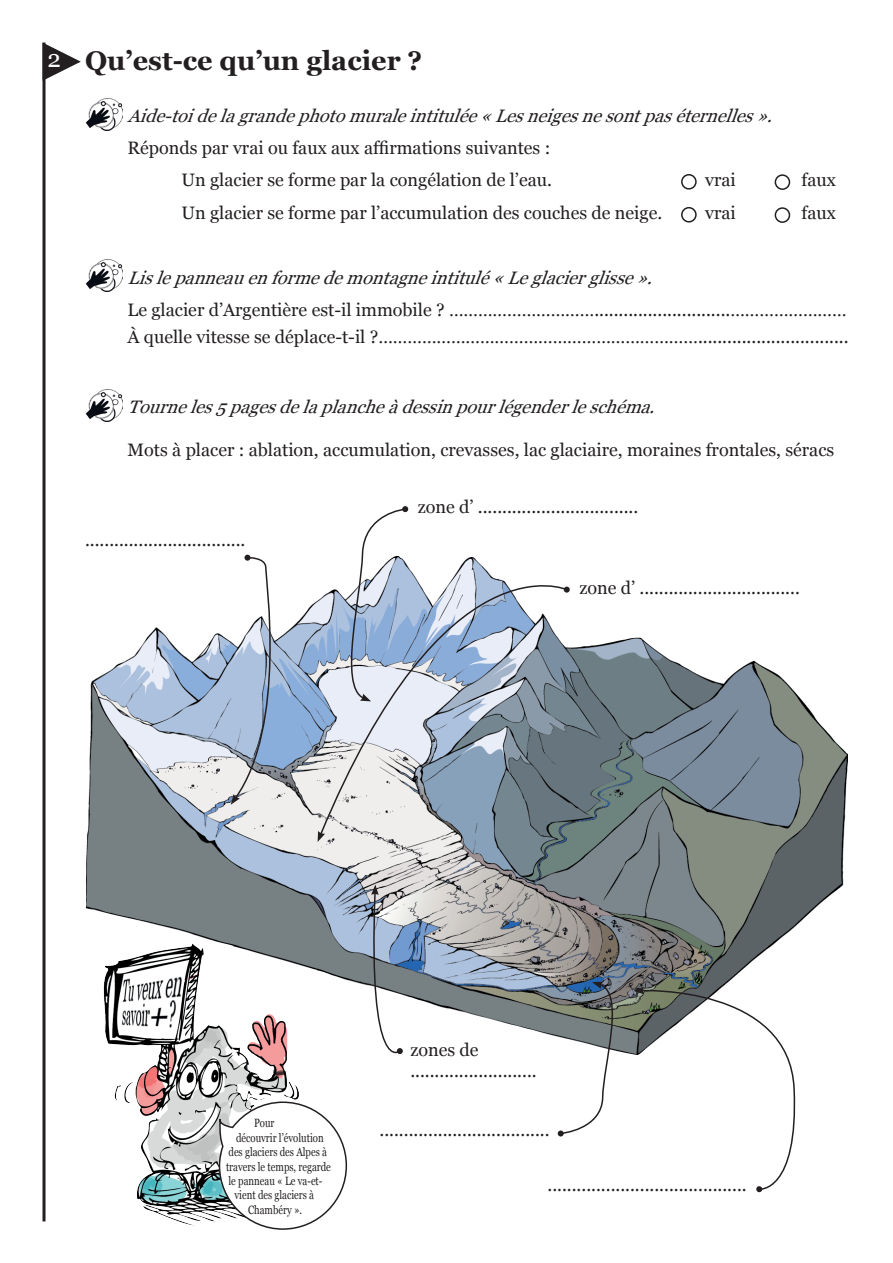
<style>
.page{position:relative;width:893px;height:1263px;background:#fff}
.page>*{position:absolute;margin:0;border:0;box-sizing:border-box;transform-origin:0 0}
.t1{font:700 27px "Georgia";color:#231f20}
.t2{font:18px/32.4px "Georgia";color:#231f20}
.t3{font:italic 18px "Georgia";color:#231f20}
.t4{font:12px "Georgia";color:#231f20;scale:.8 1}
.s1{font-weight:400;font-size:24px;color:#fff}
</style>
<div class="page">
<hr style="left:43px;top:43px;width:3px;height:1178px;background:#231f20">
<svg style="left:42px;top:42px;width:39px;height:40px"></svg>
<img style="left:85px;top:99px;width:37px;height:32px">
<div style="left:681px;top:207px;width:16px;height:16px;border:2px solid #231f20;border-radius:50%"></div>
<div style="left:681px;top:174px;width:16px;height:16px;border:2px solid #231f20;border-radius:50%"></div>
<div style="left:775px;top:207px;width:15px;height:16px;border:2px solid #231f20;border-radius:50%"></div>
<div style="left:775px;top:174px;width:15px;height:16px;border:2px solid #231f20;border-radius:50%"></div>
<img style="left:85px;top:259px;width:37px;height:32px">
<img style="left:85px;top:389px;width:37px;height:32px">
<img style="left:86px;top:599px;width:761px;height:455px">
<img style="left:86px;top:941px;width:224px;height:285px">
<svg style="left:218px;top:1101px;width:130px;height:129px"></svg>
<svg style="left:231px;top:555px;width:56px;height:250px"></svg>
<svg style="left:365px;top:506px;width:43px;height:30px"></svg>
<svg style="left:319px;top:536px;width:249px;height:300px"></svg>
<svg style="left:564px;top:587px;width:6px;height:6px"></svg>
<svg style="left:318px;top:831px;width:7px;height:11px"></svg>
<svg style="left:368px;top:884px;width:35px;height:171px"></svg>
<svg style="left:634px;top:983px;width:164px;height:210px"></svg>
<svg style="left:558px;top:982px;width:68px;height:154px"></svg>
<h1 class="t1" style="left:48px;top:44px;width:376px"><span class="s1">2</span> Qu’est-ce qu’un glacier ?</h1>
<p class="t3" style="left:128px;top:104px;width:654px">Aide-toidelagrandephotomuraleintitulée«Lesneigesnesontpaséternelles».</p>
<p class="t2" style="left:128px;top:132px;width:426px;text-align:right">Réponds par vrai ou faux aux affirmations suivantes :<br>Un glacier se forme par la congélation de l’eau.</p>
<p class="t2" style="left:705px;top:164px;width:32px">vrai</p>
<p class="t2" style="left:802px;top:164px;width:36px">faux</p>
<p class="t2" style="left:182px;top:197px;width:482px">Un glacier se forme par l’accumulation des couches de neige.</p>
<p class="t2" style="left:705px;top:197px;width:32px">vrai</p>
<p class="t2" style="left:802px;top:197px;width:36px">faux</p>
<p class="t3" style="left:128px;top:266px;width:534px">Lislepanneauenformedemontagneintitulé«Leglacierglisse».</p>
<p class="t2" style="left:128px;top:297px;width:723px;line-height:27px">Le glacier d’Argentière est-il immobile ? …………………………............................……………………<br>À quelle vitesse se déplace-t-il ?…………………………………………………………...............................</p>
<p class="t3" style="left:128px;top:396px;width:536px">Tourneles5pagesdelaplancheàdessinpourlégenderleschéma.</p>
<p class="t2" style="left:128px;top:434px;width:708px">Mots à placer : ablation, accumulation, crevasses, lac glaciaire, moraines frontales, séracs</p>
<p class="t2" style="left:85px;top:524px;width:162px">.................................</p>
<p class="t2" style="left:418px;top:491px;width:222px">zone d’ .................................</p>
<p class="t2" style="left:579px;top:572px;width:222px">zone d’ .................................</p>
<p class="t4" style="left:254px;top:1116px;width:27px">Pour</p>
<p class="t4" style="left:236px;top:1130px;width:111px">découvrir l’évolution</p>
<p class="t4" style="left:228px;top:1145px;width:125px">des glaciers des Alpes à</p>
<p class="t4" style="left:226px;top:1159px;width:133px">travers le temps, regarde</p>
<p class="t4" style="left:228px;top:1173px;width:119px">le panneau « Le va-et-</p>
<p class="t4" style="left:234px;top:1188px;width:101px">vient des glaciers à</p>
<p class="t4" style="left:248px;top:1202px;width:69px">Chambéry ».</p>
<p class="t2" style="left:410px;top:1039px;width:128px;line-height:21.6px">zones de ..........................</p>
<p class="t2" style="left:380px;top:1114px;width:172px">...................................</p>
<p class="t2" style="left:547px;top:1168px;width:201px">.........................................</p>
</div>
